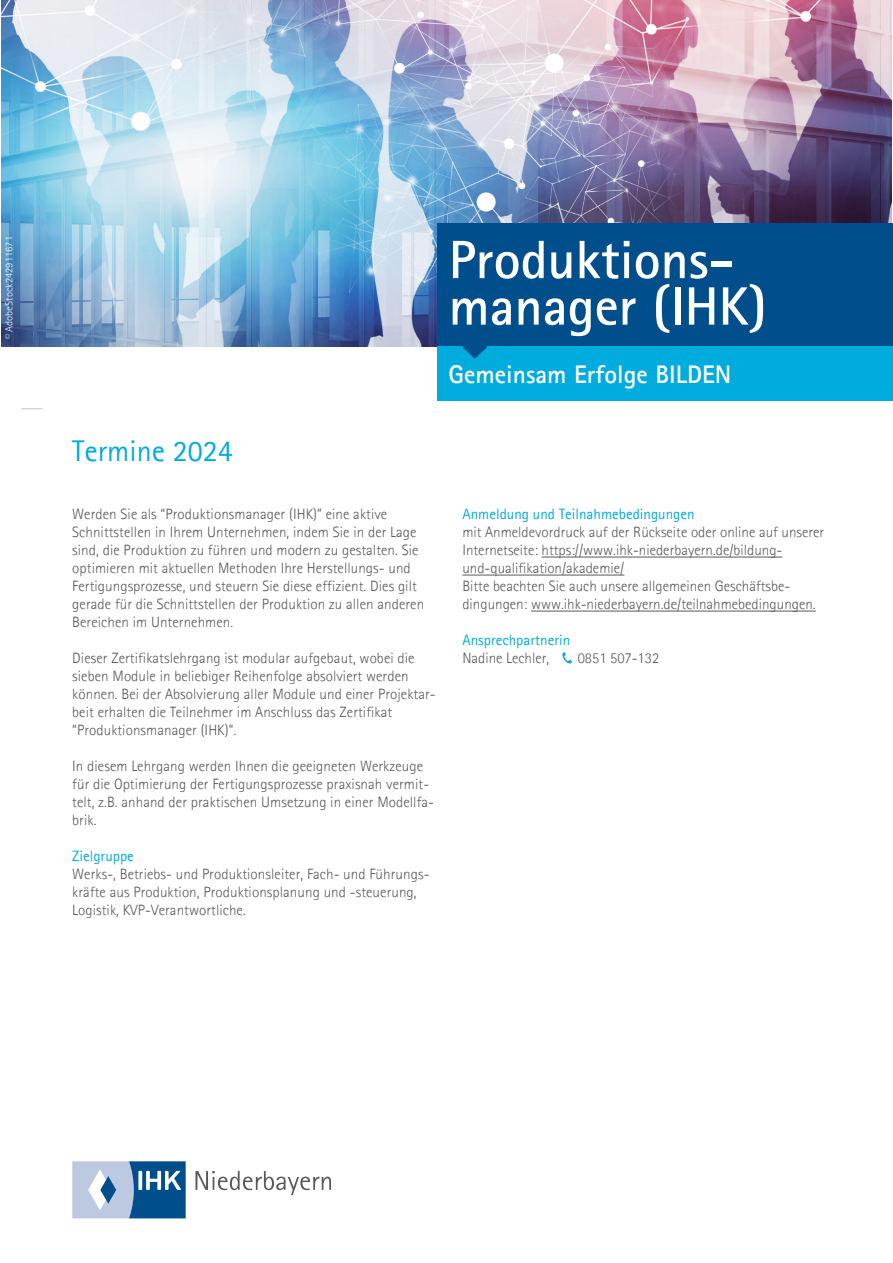
<style>
.page{position:relative;width:893px;height:1263px;background:#fff}
.page>*{position:absolute;margin:0;border:0;box-sizing:border-box;transform-origin:0 0}
.t1{font:700 54px/46.5px "Agfa Rotis Sans Serif";color:#fff}
.Aufzählung_mit_Punkt{font:30px "Agfa Rotis Sans Serif";color:#00acdd}
.t2{font:700 25.5px "Agfa Rotis Sans Serif";color:#fff}
.Aufzählung_mit_Punkt-2{font:300 15px/18px "Agfa Rotis Sans Serif";letter-spacing:.005em;color:#57585a}
.Lauftext_WBP{font:300 15px/18px "Agfa Rotis Sans Serif";color:#57585a}
.Lauftext_WBP-2{font:15px/18px "Agfa Rotis Sans Serif";color:#00acdd}
.t3{font:10.5px "Agfa Rotis Sans Serif";color:#fff}
.s1{font-weight:400;color:#00acdd}
.s2{font-weight:300;color:#57585a}
</style>
<div class="page">
<img style="left:1px;top:0;width:891px;height:347px">
<svg style="left:21px;top:408px;width:22px;height:1px"></svg>
<div style="left:438px;top:224px;width:455px;height:123px;background:#004f8c"></div>
<div style="left:438px;top:347px;width:455px;height:54px;background:#00acdd"></div>
<svg style="left:462px;top:346px;width:25px;height:13px"></svg>
<svg style="left:562px;top:652px;width:10px;height:11px"></svg>
<svg style="left:72px;top:1161px;width:114px;height:57px;background:#729abf"></svg>
<svg style="left:195px;top:1171px;width:136px;height:24px"></svg>
<hr style="left:542px;top:557px;width:240px;height:1px;background:#57585a">
<hr style="left:462px;top:575px;width:162px;height:1px;background:#57585a">
<hr style="left:531px;top:611px;width:285px;height:1px;background:#57585a">
<p class="t3" style="left:3px;top:339px;width:105px;rotate:-90deg">© AdobeStock242911671</p>
<p class="t1" style="left:449px;top:236px;width:319px">Produktions&shy;manager (IHK)</p>
<p class="t2" style="left:449px;top:359px;width:284px">Gemeinsam Erfolge BILDEN</p>
<p class="Aufzählung_mit_Punkt" style="left:72px;top:432px;width:162px">Termine 2024</p>
<p class="Aufzählung_mit_Punkt-2" style="left:72px;top:504px;width:353px">Werden Sie als “Produktionsmanager (IHK)” eine aktive Schnittstellen in Ihrem Unternehmen, indem Sie in der Lage sind, die Produktion zu führen und modern zu gestalten. Sie optimieren mit aktuellen Methoden Ihre Herstellungs- und Fertigungsprozesse, und steuern Sie diese effizient. Dies gilt gerade für die Schnittstellen der Produktion zu allen anderen Bereichen im Unternehmen.</p>
<p class="Aufzählung_mit_Punkt-2" style="left:72px;top:648px;width:365px">Dieser Zertifikatslehrgang ist modular aufgebaut, wobei die sieben Module in beliebiger Reihenfolge absolviert werden können. Bei der Absolvierung aller Module und einer Projektar&shy;beit erhalten die Teilnehmer im Anschluss das Zertifikat “Produktionsmanager (IHK)”.</p>
<p class="Aufzählung_mit_Punkt-2" style="left:72px;top:756px;width:363px">In diesem Lehrgang werden Ihnen die geeigneten Werkzeuge für die Optimierung der Fertigungsprozesse praxisnah vermit&shy;telt, z.B. anhand der praktischen Umsetzung in einer Modellfa&shy;brik.</p>
<p class="Aufzählung_mit_Punkt-2" style="left:72px;top:846px;width:359px"><span class="s1">Zielgruppe<br></span>Werks-, Betriebs- und Produktionsleiter, Fach- und Führungs&shy;kräfte aus Produktion, Produktionsplanung und -steuerung, Logistik, KVP-Verantwortliche.</p>
<p class="Lauftext_WBP" style="left:462px;top:504px;width:363px"><span class="s1">Anmeldung und Teilnahmebedingungen<br></span>mit Anmeldevordruck auf der Rückseite oder online auf unserer Internetseite: https://www.ihk-niederbayern.de/bildung&shy;und-qualifikation/akademie/<br>Bitte beachten Sie auch unsere allgemeinen Geschäftsbe&shy;dingungen: www.ihk-niederbayern.de/teilnahmebedingungen.</p>
<p class="Lauftext_WBP-2" style="left:462px;top:630px;width:109px">Ansprechpartnerin<br><span class="s2">Nadine Lechler,</span></p>
<p class="Lauftext_WBP" style="left:578px;top:648px;width:83px">0851 507-132</p>
</div>
